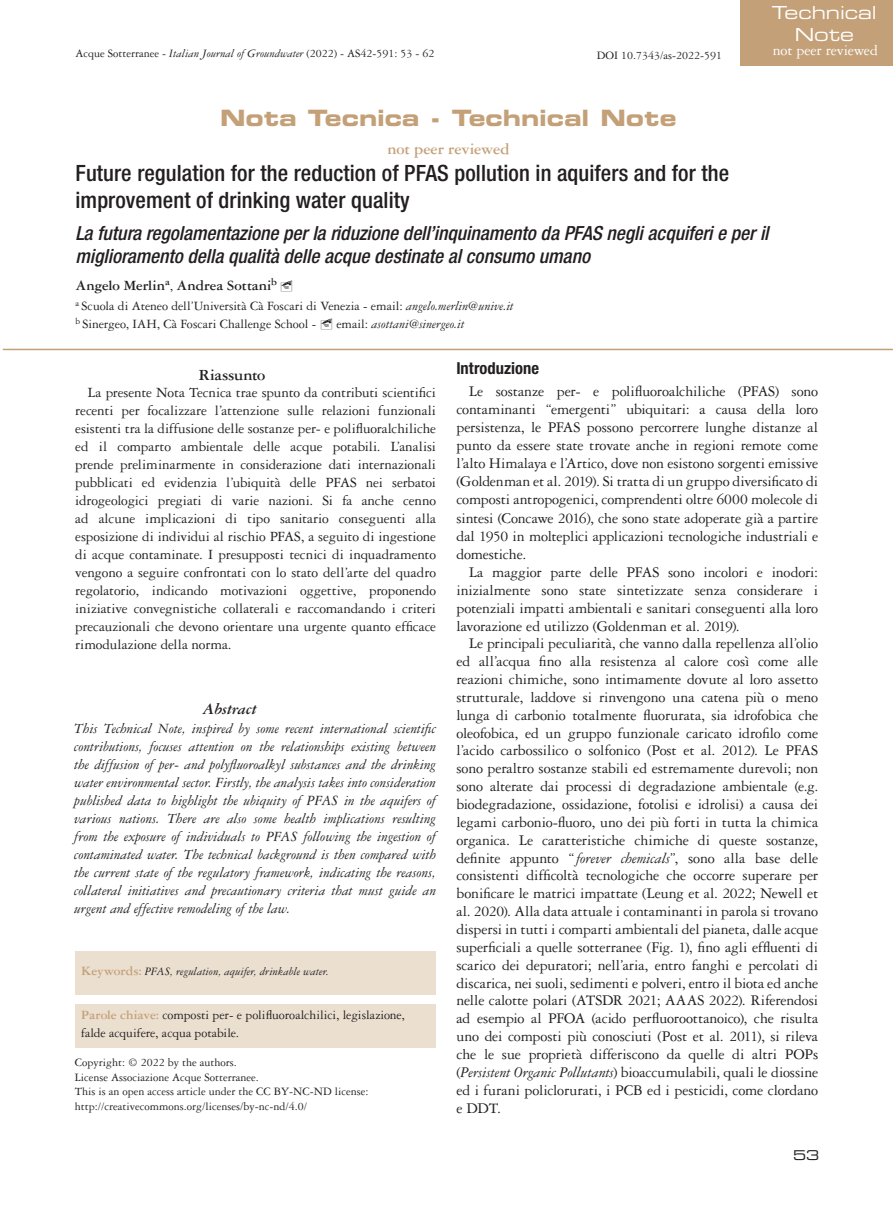
<style>
.page{position:relative;width:893px;height:1212px;background:#fff}
.page>*{position:absolute;margin:0;border:0;box-sizing:border-box;transform-origin:0 0}
.t1{font:500 condensed 22.5px/27px "Helvetica Neue LT Std";letter-spacing:.005em;color:#231f20}
.dida{font:22.5px "Eurostile LT Std Bold Ex 2";color:#c3a077}
.t2{font:italic 500 condensed 19.5px/23.4px "Helvetica Neue LT Std";color:#231f20}
.t3{font:18px/21.6px "Eurostile LT Std Ex 2";letter-spacing:-.005em;color:#fff;text-align:center}
.ArticleBody{font:700 16.5px "Garamond 3 LT Std";letter-spacing:-.01em;color:#c3a077}
.TitoloParagrafo{font:700 condensed 16.5px "Helvetica Neue LT Std";letter-spacing:.005em;color:#231f20}
.abstract_italiano{font:700 16.5px "Garamond 3 LT Std";letter-spacing:-.015em;color:#231f20}
.abstract_inglese{font:italic 700 16.5px "Garamond 3 LT Std";letter-spacing:-.025em;color:#231f20}
.ArticleBody-2{font:15.75px/17.9px "Garamond 3 LT Std";letter-spacing:-.01em;color:#231f20;text-align:justify}
.t4{font:15.75px "Garamond 3 LT Std";letter-spacing:-.01em;color:#fff}
.ArticleBody-3{font:15px/18px "Garamond 3 LT Std";letter-spacing:-.005em;color:#231f20;text-align:justify}
.abstract_inglese-2{font:italic 15px/18px "Garamond 3 LT Std";color:#231f20;text-align:justify}
.t5{font:700 15px "Garamond 3 LT Std";letter-spacing:-.005em;color:#231f20}
.t6{font:13.5px/18px "Garamond 3 LT Std";color:#231f20}
.t7{font:italic 13.5px "Garamond 3 LT Std";color:#231f20}
.t8{font:13.5px "Eurostile LT Std Ex 2";color:#231f20}
.citazionibbbb{font:12px/14.4px "Garamond 3 LT Std";color:#231f20}
.t9{font:italic 12px "Garamond 3 LT Std";color:#231f20}
.s1{font-style:italic}
.s2{font-weight:400;font-size:13.5px}
.s3{font-style:normal}
.s4{font-weight:700;font-style:normal;font-size:13.5px;color:#c3a077}
.s5{font-weight:700;color:#c3a077}
</style>
<div class="page">
<div style="left:740px;top:0;width:153px;height:65px;background:#c3a077"></div>
<hr style="left:3px;top:349px;width:890px;height:1px;background:#c3a077">
<div style="left:75px;top:1004px;width:361px;height:44px;background:#ebdfd0"></div>
<div style="left:75px;top:951px;width:361px;height:44px;background:#ebdfd0"></div>
<p class="t3" style="left:772px;top:1px;width:107px">Technical<br>Note</p>
<p class="citazionibbbb" style="left:75px;top:46px;width:360px">Acque Sotterranee - <span class="s1">Italian Journal of Groundwater</span> (2022) - AS42-591: 53 - 62</p>
<p class="citazionibbbb" style="left:597px;top:48px;width:127px">DOI 10.7343/as-2022-591</p>
<p class="t4" style="left:773px;top:42px;width:106px">not peer reviewed</p>
<p class="dida" style="left:220px;top:102px;width:458px">Nota Tecnica - Technical Note</p>
<p class="ArticleBody" style="left:388px;top:139px;width:124px">not peer reviewed</p>
<p class="t1" style="left:75px;top:159px;width:655px">Future regulation for the reduction of PFAS pollution in aquifers and for the improvement of drinking water quality</p>
<p class="t2" style="left:75px;top:222px;width:695px">La futura regolamentazione per la riduzione dell’inquinamento da PFAS negli acquiferi e per il miglioramento della qualità delle acque destinate al consumo umano</p>
<p class="t5" style="left:75px;top:277px;width:203px">Angelo Merlin<sup>a</sup><span class="s2">,</span> Andrea Sottani<sup>b</sup></p>
<p class="t6" style="left:75px;top:297px;width:440px"><sup>a</sup> Scuola di Ateneo dell’Università Cà Foscari di Venezia - email: <span class="s1">angelo.merlin@unive.it </span><sup>b</sup> Sinergeo, IAH, Cà Foscari Challenge School -</p>
<p class="t7" style="left:336px;top:317px;width:130px"><span class="s3">email:</span> asottani@sinergeo.it</p>
<p class="abstract_italiano" style="left:199px;top:366px;width:68px">Riassunto</p>
<p class="ArticleBody-3" style="left:75px;top:384px;width:362px;text-indent:13px">La presente Nota Tecnica trae spunto da contributi scientifici recenti per focalizzare l’attenzione sulle relazioni funzionali esistenti tra la diffusione delle sostanze per- e polifluoralchiliche ed il comparto ambientale delle acque potabili. L’analisi prende preliminarmente in considerazione dati internazionali pubblicati ed evidenzia l’ubiquità delle PFAS nei serbatoi idrogeologici pregiati di varie nazioni. Si fa anche cenno ad alcune implicazioni di tipo sanitario conseguenti alla esposizione di individui al rischio PFAS, a seguito di ingestione di acque contaminate. I presupposti tecnici di inquadramento vengono a seguire confrontati con lo stato dell’arte del quadro regolatorio, indicando motivazioni oggettive, proponendo iniziative convegnistiche collaterali e raccomandando i criteri precauzionali che devono orientare una urgente quanto efficace rimodulazione della norma.</p>
<p class="abstract_inglese" style="left:203px;top:700px;width:55px">Abstract</p>
<p class="abstract_inglese-2" style="left:74px;top:720px;width:363px">This Technical Note, inspired by some recent international scientific contributions, focuses attention on the relationships existing between the diffusion of per- and polyfluoroalkyl substances and the drinking water environmental sector. Firstly, the analysis takes into consideration published data to highlight the ubiquity of PFAS in the aquifers of various nations. There are also some health implications resulting from the exposure of individuals to PFAS following the ingestion of contaminated water. The technical background is then compared with the current state of the regulatory framework, indicating the reasons, collateral initiatives and precautionary criteria that must guide an urgent and effective remodeling of the law.</p>
<p class="t9" style="left:81px;top:965px;width:249px"><span class="s4">Keywords:</span> PFAS, regulation, aquifer, drinkable water.</p>
<p class="t6" style="left:81px;top:1006px;width:325px"><span class="s5">Parole chiave:</span> composti per- e polifluoroalchilici, legislazione, falde acquifere, acqua potabile.</p>
<p class="citazionibbbb" style="left:75px;top:1055px;width:185px">Copyright: © 2022 by the authors.<br>License Associazione Acque Sotterranee.</p>
<p class="citazionibbbb" style="left:75px;top:1084px;width:295px">This is an open access article under the CC BY-NC-ND license: http://creativecommons.org/licenses/by-nc-nd/4.0/</p>
<p class="TitoloParagrafo" style="left:456px;top:358px;width:84px">Introduzione</p>
<p class="ArticleBody-2" style="left:456px;top:383px;width:363px;text-indent:13px">Le sostanze per- e polifluoroalchiliche (PFAS) sono contaminanti “emergenti” ubiquitari: a causa della loro persistenza, le PFAS possono percorrere lunghe distanze al punto da essere state trovate anche in regioni remote come l’alto Himalaya e l’Artico, dove non esistono sorgenti emissive (Goldenman et al. 2019). Si tratta di un gruppo diversificato di composti antropogenici, comprendenti oltre 6000 molecole di sintesi (Concawe 2016), che sono state adoperate già a partire dal 1950 in molteplici applicazioni tecnologiche industriali e domestiche.</p>
<p class="ArticleBody-2" style="left:456px;top:563px;width:363px;text-indent:13px">La maggior parte delle PFAS sono incolori e inodori: inizialmente sono state sintetizzate senza considerare i potenziali impatti ambientali e sanitari conseguenti alla loro lavorazione ed utilizzo (Goldenman et al. 2019).</p>
<p class="ArticleBody-2" style="left:456px;top:635px;width:363px;text-indent:13px">Le principali peculiarità, che vanno dalla repellenza all’olio ed all’acqua fino alla resistenza al calore così come alle reazioni chimiche, sono intimamente dovute al loro assetto strutturale, laddove si rinvengono una catena più o meno lunga di carbonio totalmente fluorurata, sia idrofobica che oleofobica, ed un gruppo funzionale caricato idrofilo come l’acido carbossilico o solfonico (Post et al. 2012). Le PFAS sono peraltro sostanze stabili ed estremamente durevoli; non sono alterate dai processi di degradazione ambientale (e.g. biodegradazione, ossidazione, fotolisi e idrolisi) a causa dei legami carbonio-fluoro, uno dei più forti in tutta la chimica organica. Le caratteristiche chimiche di queste sostanze, definite appunto “<span class="s1">forever chemicals</span>”, sono alla base delle consistenti difficoltà tecnologiche che occorre superare per bonificare le matrici impattate (Leung et al. 2022; Newell et al. 2020). Alla data attuale i contaminanti in parola si trovano dispersi in tutti i comparti ambientali del pianeta, dalle acque superficiali a quelle sotterranee (Fig. 1), fino agli effluenti di scarico dei depuratori; nell’aria, entro fanghi e percolati di discarica, nei suoli, sedimenti e polveri, entro il biota ed anche nelle calotte polari (ATSDR 2021; AAAS 2022). Riferendosi ad esempio al PFOA (acido perfluoroottanoico), che risulta uno dei composti più conosciuti (Post et al. 2011), si rileva che le sue proprietà differiscono da quelle di altri POPs (<span class="s1">Persistent Organic Pollutants</span>) bioaccumulabili, quali le diossine ed i furani policlorurati, i PCB ed i pesticidi, come clordano e DDT.</p>
<p class="t8" style="left:793px;top:1146px;width:28px">53</p>
</div>
